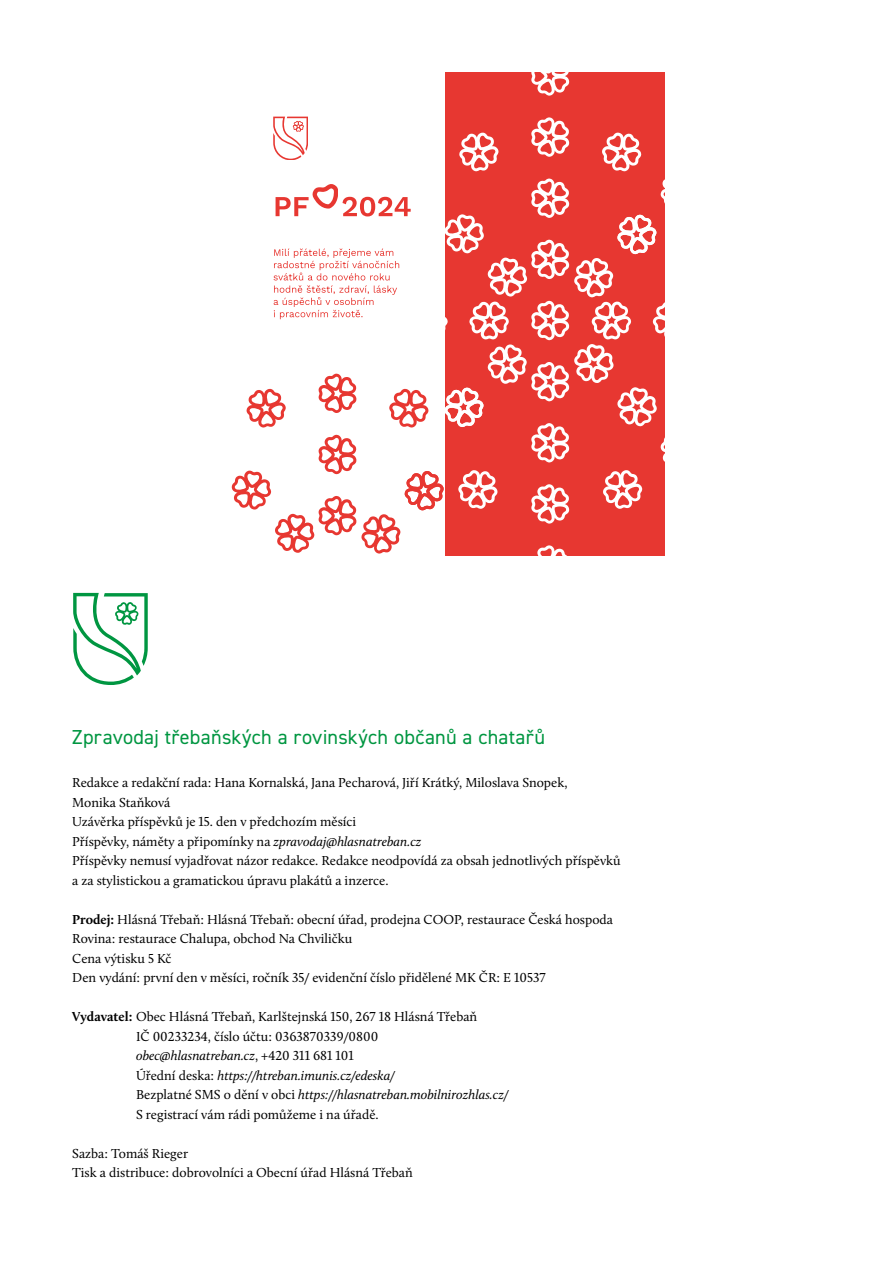
<style>
.page{position:relative;width:893px;height:1263px;background:#fff}
.page>*{position:absolute;margin:0;border:0;box-sizing:border-box;transform-origin:0 0}
.Perex{font:20.25px "DIN2014";letter-spacing:.015em;color:#009641}
.chlebový_text{font:13.5px/19.5px "Calluna";color:#000}
.chlebový_text-2{font:italic 13.5px "Calluna";color:#000}
.s1{font-style:italic}
.s2{font-weight:700}
.s3{font-style:normal}
</style>
<div class="page">
<svg style="left:73px;top:593px;width:75px;height:92px"></svg>
<div style="left:446px;top:72px;width:219px;height:484px;background:#e73731"></div>
<svg style="left:531px;top:72px;width:38px;height:24px"></svg>
<svg style="left:232px;top:117px;width:433px;height:439px"></svg>
<p class="Perex" style="left:72px;top:724px;width:474px">Zpravodaj třebaňských a rovinských občanů a chatařů</p>
<p class="chlebový_text" style="left:72px;top:773px;width:497px">Redakce a redakční rada: Hana Kornalská, Jana Pecharová, Jiří Krátký, Miloslava Snopek,<br>Monika Staňková</p>
<p class="chlebový_text" style="left:72px;top:812px;width:286px">Uzávěrka příspěvků je 15. den v předchozím měsíci</p>
<p class="chlebový_text" style="left:72px;top:831px;width:351px">Příspěvky, náměty a připomínky na <span class="s1">zpravodaj@hlasnatreban.cz</span></p>
<p class="chlebový_text" style="left:72px;top:851px;width:550px">Příspěvky nemusí vyjadřovat názor redakce. Redakce neodpovídá za obsah jednotlivých příspěvků a za stylistickou a gramatickou úpravu plakátů a inzerce.</p>
<p class="chlebový_text" style="left:72px;top:909px;width:542px"><span class="s2">Prodej:</span> Hlásná Třebaň: Hlásná Třebaň: obecní úřad, prodejna COOP, restaurace Česká hospoda</p>
<p class="chlebový_text" style="left:72px;top:929px;width:282px">Rovina: restaurace Chalupa, obchod Na Chviličku</p>
<p class="chlebový_text" style="left:72px;top:948px;width:101px">Cena výtisku 5 Kč</p>
<p class="chlebový_text" style="left:72px;top:968px;width:475px">Den vydání: první den v měsíci, ročník 35/ evidenční číslo přidělené MK ČR: E 10537</p>
<p class="chlebový_text" style="left:72px;top:1007px;width:407px"><span class="s2">Vydavatel:</span> Obec Hlásná Třebaň, Karlštejnská 150, 267 18 Hlásná Třebaň</p>
<p class="chlebový_text" style="left:136px;top:1026px;width:244px">IČ 00233234, číslo účtu: 0363870339/0800</p>
<p class="chlebový_text-2" style="left:136px;top:1047px;width:219px">obec@hlasnatreban.cz<span class="s3">, +420 311 681 101</span></p>
<p class="chlebový_text-2" style="left:136px;top:1067px;width:260px"><span class="s3">Úřední deska:</span> https://htreban.imunis.cz/edeska/</p>
<p class="chlebový_text-2" style="left:136px;top:1086px;width:373px"><span class="s3">Bezplatné SMS o dění v obci</span> https://hlasnatreban.mobilnirozhlas.cz/</p>
<p class="chlebový_text" style="left:136px;top:1104px;width:244px">S registrací vám rádi pomůžeme i na úřadě.</p>
<p class="chlebový_text" style="left:72px;top:1143px;width:117px">Sazba: Tomáš Rieger</p>
<p class="chlebový_text" style="left:72px;top:1163px;width:342px">Tisk a distribuce: dobrovolníci a Obecní úřad Hlásná Třebaň</p>
</div>
